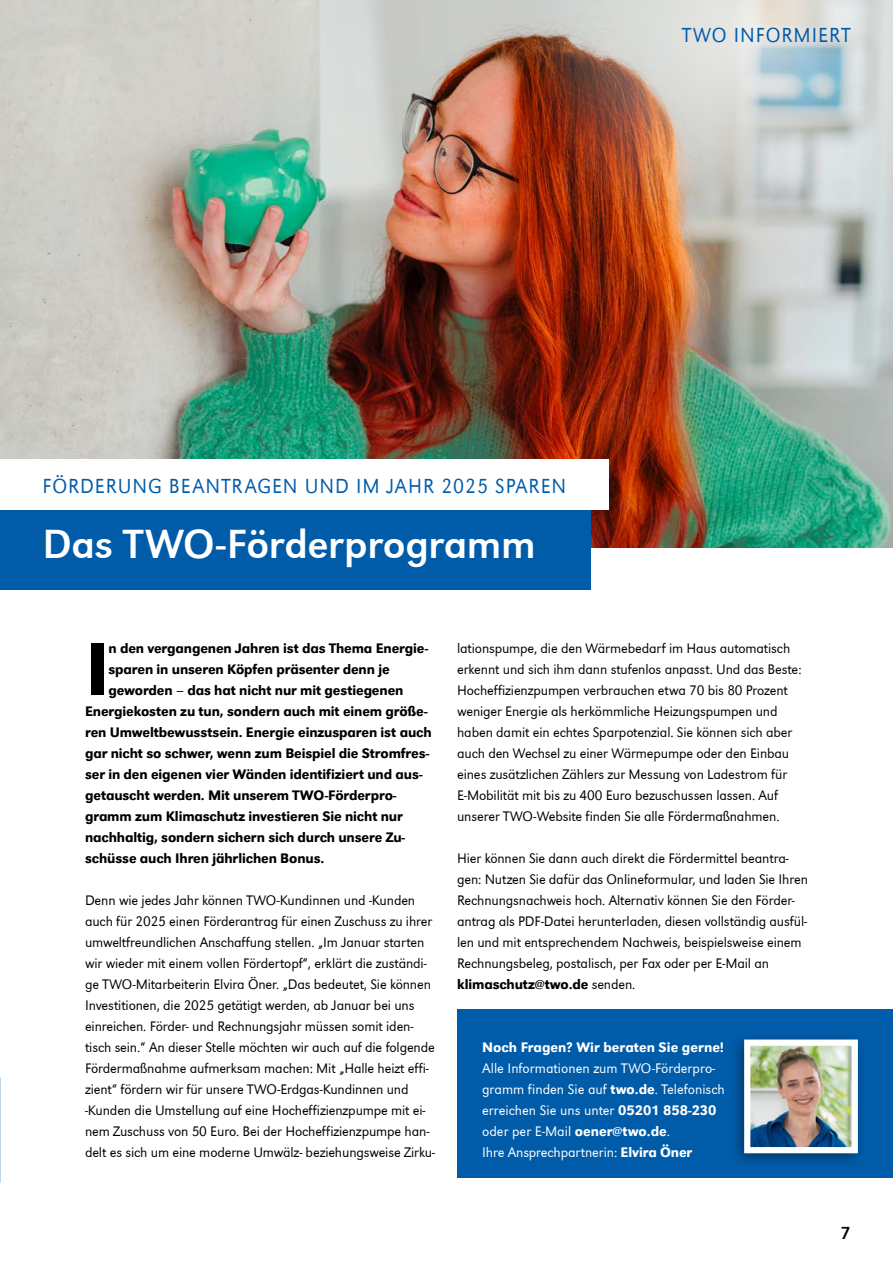
<style>
.page{position:relative;width:893px;height:1263px;background:#fff}
.page>*{position:absolute;margin:0;border:0;box-sizing:border-box;transform-origin:0 0}
.t1{font:500 77.25px "URW Grotesk";color:#000}
.t2{font:42px "URW Grotesk";letter-spacing:-.01em;color:#fff}
.t3{font:300 21px "URW Grotesk";letter-spacing:.05em;color:#005ca9;scale:.96 1}
.t4{font:18px "URW Grotesk";color:#000}
.t5{font:300 14.25px/21px "URW Grotesk";letter-spacing:-.01em;color:#000}
.t6{font:500 14.25px "URW Grotesk";letter-spacing:-.01em;color:#000}
.t7{font:300 14.25px/21px "URW Grotesk";color:#fff}
.t8{font:500 14.25px "URW Grotesk";color:#fff}
.s1{font-weight:500}
</style>
<div class="page">
<img style="left:0;top:0;width:893px;height:547px">
<img style="left:529px;top:0;width:364px;height:260px">
<div style="left:0;top:493px;width:590px;height:97px;background:#005ca9"></div>
<div style="left:0;top:459px;width:609px;height:51px;background:#fff"></div>
<div style="left:457px;top:1010px;width:436px;height:168px;background:#005ca9"></div>
<div style="left:728px;top:1030px;width:140px;height:140px;background:#000;opacity:.4"></div>
<img style="left:741px;top:1036px;width:120px;height:120px">
<h3 class="t3" style="left:682px;top:23px;width:177px">TWO INFORMIERT</h3>
<h3 class="t3" style="left:43px;top:474px;width:547px">FÖRDERUNG BEANTRAGEN UND IM JAHR 2025 SPAREN</h3>
<h2 class="t2" style="left:43px;top:513px;width:495px">Das TWO-Förderprogramm</h2>
<h1 class="t1" style="left:85px;top:624px;width:26px">I</h1>
<p class="t6" style="left:108px;top:639px;width:322px">n den vergangenen Jahren ist das Thema Energie-</p>
<p class="t6" style="left:108px;top:660px;width:283px">sparen in unseren Köpfen präsenter denn je</p>
<p class="t6" style="left:108px;top:681px;width:297px">geworden – das hat nicht nur mit gestiegenen</p>
<p class="t6" style="left:85px;top:702px;width:344px">Energiekosten zu tun, sondern auch mit einem größe-</p>
<p class="t6" style="left:85px;top:723px;width:348px">ren Umweltbewusstsein. Energie einzusparen ist auch</p>
<p class="t6" style="left:85px;top:744px;width:346px">gar nicht so schwer, wenn zum Beispiel die Stromfres-</p>
<p class="t6" style="left:85px;top:765px;width:339px">ser in den eigenen vier Wänden identifiziert und aus-</p>
<p class="t6" style="left:85px;top:786px;width:313px">getauscht werden. Mit unserem TWO-Förderpro-</p>
<p class="t6" style="left:85px;top:807px;width:319px">gramm zum Klimaschutz investieren Sie nicht nur</p>
<p class="t6" style="left:85px;top:828px;width:321px">nachhaltig, sondern sichern sich durch unsere Zu-</p>
<p class="t6" style="left:85px;top:849px;width:241px">schüsse auch Ihren jährlichen Bonus.</p>
<p class="t5" style="left:85px;top:889px;width:351px">Denn wie jedes Jahr können TWO-Kundinnen und -Kunden auch für 2025 einen Förderantrag für einen Zuschuss zu ihrer umweltfreundlichen Anschaffung stellen. „Im Januar starten wir wieder mit einem vollen Fördertopf“, erklärt die zuständi&shy;ge TWO-Mitarbeiterin Elvira Öner. „Das bedeutet, Sie können Investitionen, die 2025 getätigt werden, ab Januar bei uns einreichen. Förder- und Rechnungsjahr müssen somit iden&shy;tisch sein.“ An dieser Stelle möchten wir auch auf die folgende Fördermaßnahme aufmerksam machen: Mit „Halle heizt effi&shy;zient“ fördern wir für unsere TWO-Erdgas-Kundinnen und -Kunden die Umstellung auf eine Hocheffizienzpumpe mit ei&shy;nem Zuschuss von 50 Euro. Bei der Hocheffizienzpumpe han&shy;delt es sich um eine moderne Umwälz- beziehungsweise Zirku-</p>
<p class="t5" style="left:457px;top:637px;width:346px">lationspumpe, die den Wärmebedarf im Haus automatisch erkennt und sich ihm dann stufenlos anpasst. Und das Beste:<br>Hocheffizienzpumpen verbrauchen etwa 70 bis 80 Prozent weniger Energie als herkömmliche Heizungspumpen und haben damit ein echtes Sparpotenzial. Sie können sich aber auch den Wechsel zu einer Wärmepumpe oder den Einbau eines zusätzlichen Zählers zur Messung von Ladestrom für E-Mobilität mit bis zu 400 Euro bezuschussen lassen. Auf unserer TWO-Website finden Sie alle Fördermaßnahmen.</p>
<p class="t5" style="left:457px;top:847px;width:352px">Hier können Sie dann auch direkt die Fördermittel beantra&shy;gen: Nutzen Sie dafür das Onlineformular, und laden Sie Ihren Rechnungsnachweis hoch. Alternativ können Sie den Förder&shy;antrag als PDF-Datei herunterladen, diesen vollständig ausfül&shy;len und mit entsprechendem Nachweis, beispielsweise einem Rechnungsbeleg, postalisch, per Fax oder per E-Mail an <span class="s1">klimaschutz@two.de</span> senden.</p>
<p class="t8" style="left:482px;top:1039px;width:243px">Noch Fragen? Wir beraten Sie gerne!</p>
<p class="t7" style="left:482px;top:1057px;width:244px">Alle Informationen zum TWO-Förderpro&shy;gramm finden Sie auf <span class="s1">two.de</span>. Telefonisch erreichen Sie uns unter <span class="s1">05201 858-230 </span>oder per E-Mail <span class="s1">oener@two.de</span>.<br>Ihre Ansprechpartnerin: <span class="s1">Elvira Öner</span></p>
<p class="t4" style="left:840px;top:1220px;width:12px">7</p>
</div>
